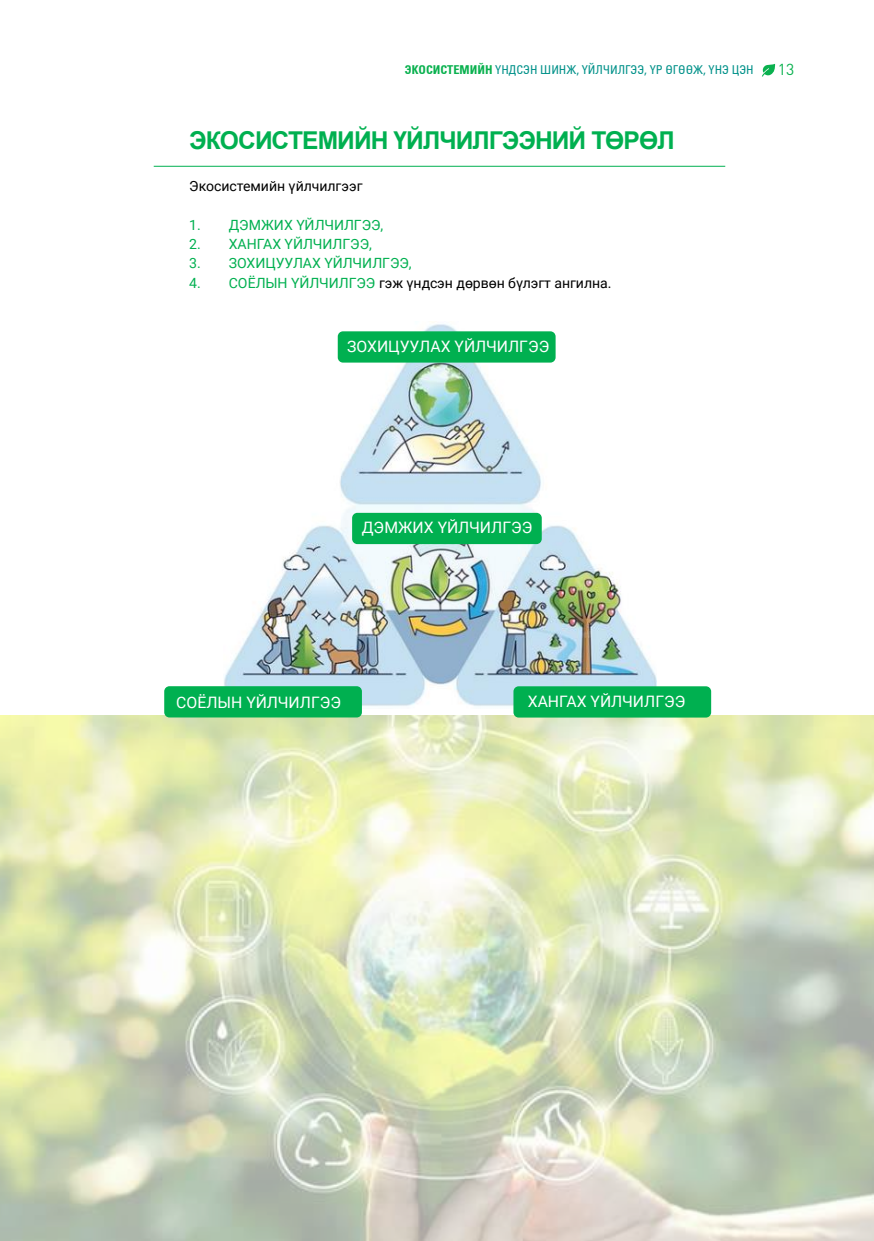
<style>
.page{position:relative;width:874px;height:1241px;background:#fff}
.page>*{position:absolute;margin:0;border:0;box-sizing:border-box;transform-origin:0 0}
.t1{font:700 24.5px "Arial";letter-spacing:-.035em;color:#00b050}
.t2{font:15.75px "Roboto";color:#fff}
.t3{font:15.75px "DIN Pro";color:#0ab14f}
.t4{font:14px "Roboto";color:#000}
.t5{font:14px "Roboto";color:#00b050}
.t6{font:condensed 12.25px "Univers LTCYR";color:#009189}
.s1{font-weight:700;color:#0ab14f}
.s2{color:#00b050}
</style>
<div class="page">
<img style="left:0;top:715px;width:873px;height:525px">
<img style="left:224px;top:322px;width:432px;height:385px">
<hr style="left:154px;top:166px;width:570px;height:1px;background:#00b050">
<div style="left:337px;top:331px;width:218px;height:31px;background:#00b050;border-radius:5px"></div>
<div style="left:513px;top:686px;width:197px;height:31px;background:#00b050;border-radius:5px"></div>
<div style="left:352px;top:513px;width:189px;height:31px;background:#00b050;border-radius:5px"></div>
<div style="left:164px;top:686px;width:198px;height:31px;background:#00b050;border-radius:5px"></div>
<svg style="left:762px;top:64px;width:12px;height:12px"></svg>
<p class="t6" style="left:404px;top:62px;width:350px"><span class="s1">ЭКОСИСТЕМИЙН</span> ҮНДСЭН ШИНЖ, ҮЙЛЧИЛГЭЭ, ҮР ӨГӨӨЖ, ҮНЭ ЦЭН</p>
<p class="t3" style="left:777px;top:57px;width:18px">13</p>
<h1 class="t1" style="left:189px;top:123px;width:486px">ЭКОСИСТЕМИЙН ҮЙЛЧИЛГЭЭНИЙ ТӨРӨЛ</h1>
<p class="t4" style="left:189px;top:176px;width:175px">Экосистемийн үйлчилгээг</p>
<p class="t5" style="left:189px;top:215px;width:195px">1. ДЭМЖИХ ҮЙЛЧИЛГЭЭ,</p>
<p class="t5" style="left:189px;top:234px;width:184px">2. ХАНГАХ ҮЙЛЧИЛГЭЭ,</p>
<p class="t5" style="left:189px;top:253px;width:224px">3. ЗОХИЦУУЛАХ ҮЙЛЧИЛГЭЭ,</p>
<p class="t4" style="left:189px;top:273px;width:423px"><span class="s2">4. СОЁЛЫН ҮЙЛЧИЛГЭЭ</span> гэж үндсэн дөрвөн бүлэгт ангилна.</p>
<p class="t2" style="left:347px;top:335px;width:204px">ЗОХИЦУУЛАХ ҮЙЛЧИЛГЭЭ</p>
<p class="t2" style="left:361px;top:516px;width:172px">ДЭМЖИХ ҮЙЛЧИЛГЭЭ</p>
<p class="t2" style="left:176px;top:691px;width:166px">СОЁЛЫН ҮЙЛЧИЛГЭЭ</p>
<p class="t2" style="left:527px;top:690px;width:159px">ХАНГАХ ҮЙЛЧИЛГЭЭ</p>
</div>
